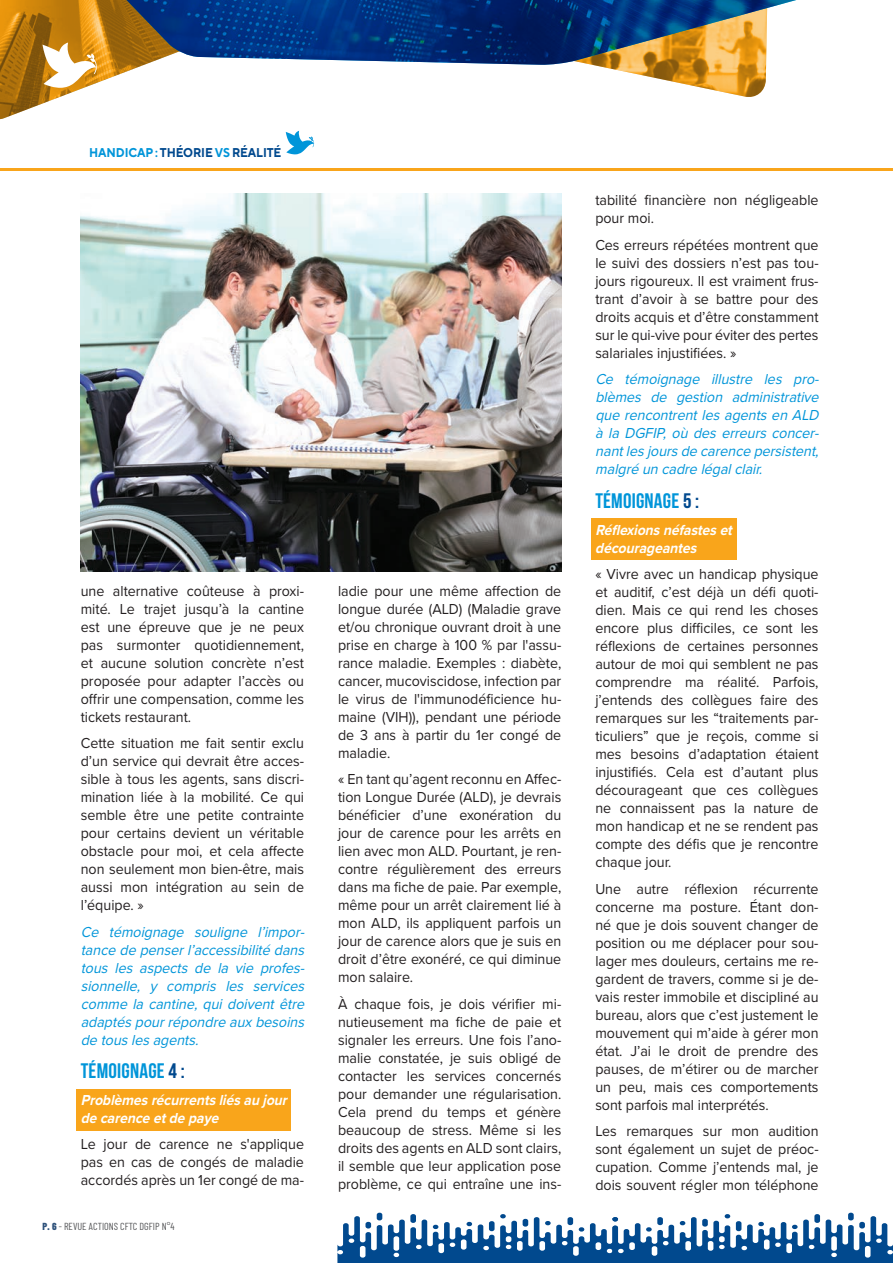
<style>
.page{position:relative;width:893px;height:1263px;background:#fff}
.page>*{position:absolute;margin:0;border:0;box-sizing:border-box;transform-origin:0 0}
.t1{font:700 21px "Bebas Neue";letter-spacing:.01em;color:#0095d9}
.t2{font:15px/18px "Proxima Nova";color:#231f20;text-align:justify;scale:.95 1}
.t3{font:italic 15px/18px "Proxima Nova";color:#0095d9;text-align:justify;scale:.95 1}
.t4{font:italic 700 15px/18px "Proxima Nova";color:#fff;scale:.92 1}
.t5{font:700 12.75px "TT Norms Pro";letter-spacing:-.01em;color:#01498e;scale:.92 1}
.t6{font:10.2px "Barlow Condensed";color:#57585a}
.s1{color:#0095d9}
.s2{color:#01498e}
.s3{font-weight:800;color:#2f527b}
</style>
<div class="page">
<img style="left:593px;top:65px;width:174px;height:32px">
<img style="left:281px;top:0;width:514px;height:65px">
<div style="left:77px;top:1089px;width:214px;height:41px;background:#f9a51b"></div>
<div style="left:591px;top:518px;width:145px;height:42px;background:#f9a51b"></div>
<svg style="left:286px;top:131px;width:28px;height:23px"></svg>
<hr style="left:0;top:168px;width:893px;height:3px;background:#f9a51b">
<img style="left:81px;top:193px;width:480px;height:378px">
<svg style="left:0;top:0;width:281px;height:120px"></svg>
<svg style="left:337px;top:1213px;width:556px;height:50px"></svg>
<p class="t5" style="left:89px;top:144px;width:210px"><span class="s1">HANDICAP :</span> THÉORIE <span class="s1">VS</span> RÉALITÉ</p>
<p class="t2" style="left:81px;top:581px;width:237px">une alternative coûteuse à proxi&shy;mité. Le trajet jusqu’à la cantine est une épreuve que je ne peux pas surmonter quotidiennement, et aucune solution concrète n’est proposée pour adapter l’accès ou offrir une compensation, comme les tickets restaurant.</p>
<p class="t2" style="left:81px;top:733px;width:237px">Cette situation me fait sentir exclu d’un service qui devrait être acces&shy;sible à tous les agents, sans discri&shy;mination liée à la mobilité. Ce qui semble être une petite contrainte pour certains devient un véritable obstacle pour moi, et cela affecte non seulement mon bien-être, mais aussi mon intégration au sein de l’équipe. »</p>
<p class="t3" style="left:81px;top:922px;width:241px">Ce témoignage souligne l’impor&shy;tancedepenserl’accessibilitédans tous les aspects de la vie profes&shy;sionnelle, y compris les services commelacantine,quidoiventêtre adaptéspourrépondreauxbesoins detouslesagents.</p>
<h1 class="t1" style="left:81px;top:1060px;width:105px">TÉMOIGNAGE <span class="s2">4 :</span></h1>
<p class="t4" style="left:81px;top:1090px;width:231px">Problèmesrécurrentsliésaujour decarenceetdepaye</p>
<p class="t2" style="left:81px;top:1135px;width:236px">Le jour de carence ne s'applique pas en cas de congés de maladie accordés après un 1er congé de ma-</p>
<p class="t6" style="left:43px;top:1220px;width:133px"><span class="s3">P. 6</span> - REVUE ACTIONS CFTC DGFIP N°4</p>
<p class="t2" style="left:338px;top:581px;width:237px">ladie pour une même affection de longue durée (ALD) (Maladie grave et/ou chronique ouvrant droit à une prise en charge à 100 % par l'assu&shy;rance maladie. Exemples : diabète, cancer, mucoviscidose, infection par le virus de l'immunodéficience hu&shy;maine (VIH)), pendant une période de 3 ans à partir du 1er congé de maladie.</p>
<p class="t2" style="left:338px;top:769px;width:237px">« En tant qu’agent reconnu en Affec&shy;tion Longue Durée (ALD), je devrais bénéficier d’une exonération du jour de carence pour les arrêts en lien avec mon ALD. Pourtant, je ren&shy;contre régulièrement des erreurs dans ma fiche de paie. Par exemple, même pour un arrêt clairement lié à mon ALD, ils appliquent parfois un jour de carence alors que je suis en droit d’être exonéré, ce qui diminue mon salaire.</p>
<p class="t2" style="left:338px;top:994px;width:237px">À chaque fois, je dois vérifier mi&shy;nutieusement ma fiche de paie et signaler les erreurs. Une fois l’ano&shy;malie constatée, je suis obligé de contacter les services concernés pour demander une régularisation.<br>Cela prend du temps et génère beaucoup de stress. Même si les droits des agents en ALD sont clairs, il semble que leur application pose problème, ce qui entraîne une ins-</p>
<p class="t2" style="left:595px;top:191px;width:236px">tabilité financière non négligeable pour moi.</p>
<p class="t2" style="left:595px;top:235px;width:237px">Ces erreurs répétées montrent que le suivi des dossiers n’est pas tou&shy;jours rigoureux. Il est vraiment frus&shy;trant d’avoir à se battre pour des droits acquis et d’être constamment sur le qui-vive pour éviter des pertes salariales injustifiées. »</p>
<p class="t3" style="left:595px;top:370px;width:241px">Ce témoignage illustre les pro&shy;blèmes de gestion administrative querencontrentlesagentsenALD à la DGFIP, où des erreurs concer&shy;nantlesjoursdecarencepersistent, malgréuncadrelégalclair.</p>
<h1 class="t1" style="left:595px;top:489px;width:105px">TÉMOIGNAGE <span class="s2">5 :</span></h1>
<p class="t4" style="left:595px;top:520px;width:155px">Réflexionsnéfasteset décourageantes</p>
<p class="t2" style="left:595px;top:564px;width:237px">« Vivre avec un handicap physique et auditif, c’est déjà un défi quoti&shy;dien. Mais ce qui rend les choses encore plus difficiles, ce sont les réflexions de certaines personnes autour de moi qui semblent ne pas comprendre ma réalité. Parfois, j’entends des collègues faire des remarques sur les “traitements par&shy;ticuliers” que je reçois, comme si mes besoins d’adaptation étaient injustifiés. Cela est d’autant plus décourageant que ces collègues ne connaissent pas la nature de mon handicap et ne se rendent pas compte des défis que je rencontre chaque jour.</p>
<p class="t2" style="left:595px;top:879px;width:236px">Une autre réflexion récurrente concerne ma posture. Étant don&shy;né que je dois souvent changer de position ou me déplacer pour sou&shy;lager mes douleurs, certains me re&shy;gardent de travers, comme si je de&shy;vais rester immobile et discipliné au bureau, alors que c’est justement le mouvement qui m’aide à gérer mon état. J’ai le droit de prendre des pauses, de m’étirer ou de marcher un peu, mais ces comportements sont parfois mal interprétés.</p>
<p class="t2" style="left:595px;top:1121px;width:237px">Les remarques sur mon audition sont également un sujet de préoc&shy;cupation. Comme j’entends mal, je dois souvent régler mon téléphone</p>
</div>
